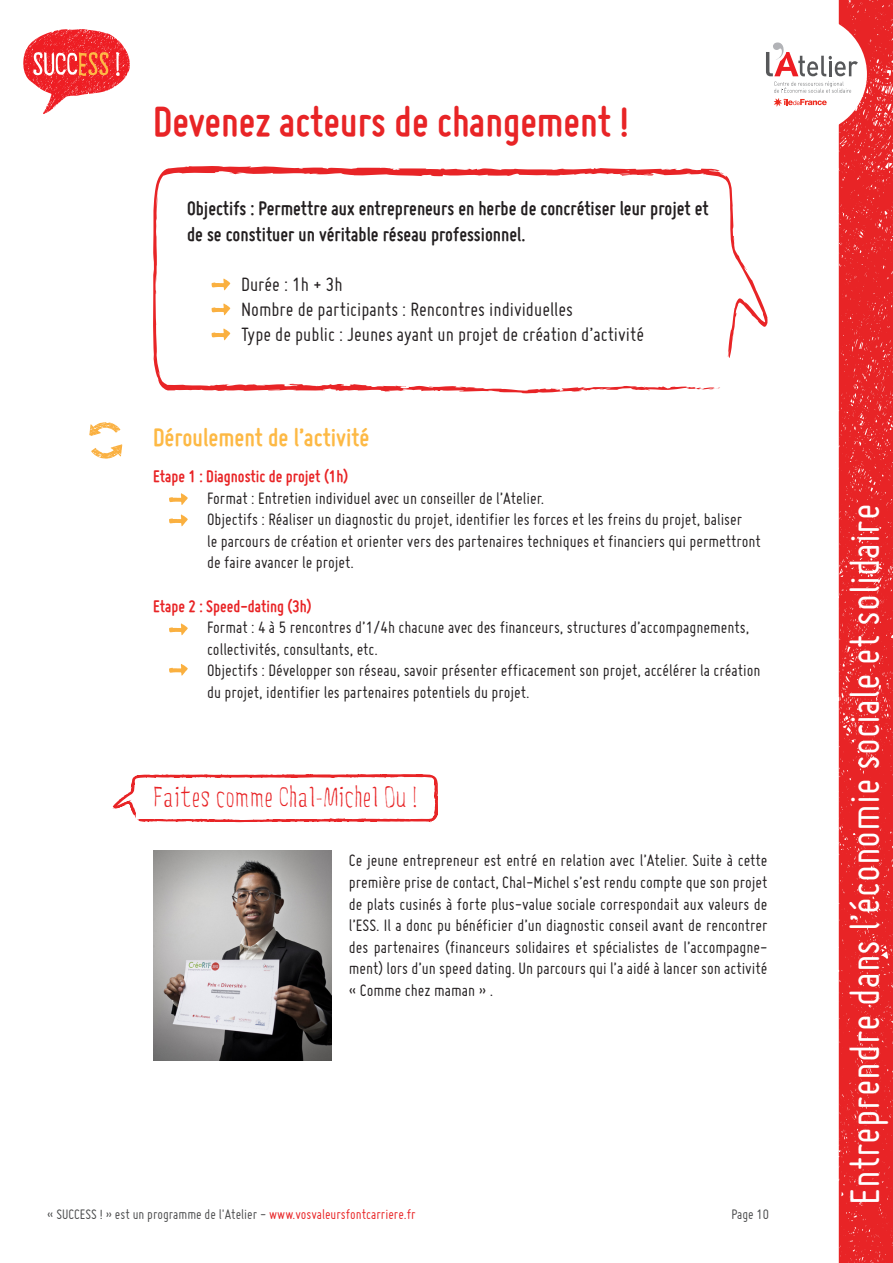
<style>
.page{position:relative;width:893px;height:1263px;background:#fff}
.page>*{position:absolute;margin:0;border:0;box-sizing:border-box;transform-origin:0 0}
.t1{font:45px "Miso";color:#fff}
.t2{font:700 45px "Miso";color:#e82426}
.t3{font:27px "Five Minutes";color:#e82426}
.t4{font:700 27px "Miso";color:#fdb945}
.t5{font:700 21px/25.2px "Miso";color:#231f20}
.t6{font:21px "Miso";color:#231f20}
.t7{font:18px/21.6px "Miso";color:#231f20}
.t8{font:700 18px "Miso";color:#e82426}
.t9{font:15px "Miso";color:#4b4c4d}
.s1{color:#e82426}
</style>
<div class="page">
<svg style="left:839px;top:0;width:54px;height:1263px;background:#e82a2c"></svg>
<svg style="left:23px;top:29px;width:107px;height:85px"></svg>
<div style="left:749px;top:15px;width:118px;height:118px;background:#fff;border-radius:50%"></div>
<svg style="left:766px;top:41px;width:92px;height:66px"></svg>
<svg style="left:112px;top:774px;width:326px;height:49px"></svg>
<svg style="left:169px;top:493px;width:19px;height:12px"></svg>
<svg style="left:169px;top:514px;width:19px;height:12px"></svg>
<svg style="left:169px;top:623px;width:19px;height:12px"></svg>
<svg style="left:169px;top:664px;width:19px;height:12px"></svg>
<svg style="left:153px;top:166px;width:615px;height:228px"></svg>
<svg style="left:211px;top:279px;width:19px;height:11px"></svg>
<svg style="left:211px;top:303px;width:19px;height:12px"></svg>
<svg style="left:211px;top:329px;width:19px;height:11px"></svg>
<svg style="left:89px;top:422px;width:31px;height:14px"></svg>
<svg style="left:91px;top:444px;width:31px;height:15px"></svg>
<img style="left:153px;top:850px;width:179px;height:210px">
<p class="t2" style="left:153px;top:96px;width:477px">Devenez acteurs de changement !</p>
<p class="t5" style="left:187px;top:196px;width:523px">Objectifs : Permettre aux entrepreneurs en herbe de concrétiser leur projet et de se constituer un véritable réseau professionnel.</p>
<p class="t6" style="left:241px;top:273px;width:103px">Durée : 1h + 3h</p>
<p class="t6" style="left:241px;top:298px;width:334px">Nombre de participants : Rencontres individuelles</p>
<p class="t6" style="left:241px;top:323px;width:404px">Type de public : Jeunes ayant un projet de création d’activité</p>
<p class="t4" style="left:153px;top:422px;width:218px">Déroulement de l’activité</p>
<p class="t8" style="left:153px;top:466px;width:197px">Etape 1 : Diagnostic de projet (1h)</p>
<p class="t7" style="left:207px;top:487px;width:339px">Format : Entretien individuel avec un conseiller de l’Atelier.</p>
<p class="t7" style="left:207px;top:508px;width:555px">Objectifs : Réaliser un diagnostic du projet, identifier les forces et les freins du projet, baliser<br>le parcours de création et orienter vers des partenaires techniques et financiers qui permettront de faire avancer le projet.</p>
<p class="t8" style="left:153px;top:596px;width:160px">Etape 2 : Speed-dating (3h)</p>
<p class="t7" style="left:207px;top:616px;width:544px">Format : 4 à 5 rencontres d’1/4h chacune avec des financeurs, structures d’accompagnements, collectivités, consultants, etc.</p>
<p class="t7" style="left:207px;top:660px;width:555px">Objectifs : Développer son réseau, savoir présenter efficacement son projet, accélérer la création du projet, identifier les partenaires potentiels du projet.</p>
<p class="t3" style="left:153px;top:781px;width:266px">Faites comme Chal-Michel Ou !</p>
<p class="t7" style="left:349px;top:849px;width:420px;text-align:justify">Ce jeune entrepreneur est entré en relation avec l’Atelier. Suite à cette première prise de contact, Chal-Michel s’est rendu compte que son projet de plats cusinés à forte plus-value sociale correspondait aux valeurs de l’ESS. Il a donc pu bénéficier d’un diagnostic conseil avant de rencontrer des partenaires (financeurs solidaires et spécialistes de l’accompagne&shy;ment) lors d’un speed dating. Un parcours qui l’a aidé à lancer son activité « Comme chez maman » .</p>
<p class="t9" style="left:47px;top:1206px;width:370px">« SUCCESS ! » est un programme de l'Atelier - <span class="s1">www.vosvaleursfontcarriere.fr</span></p>
<p class="t9" style="left:731px;top:1206px;width:39px">Page 10</p>
<h1 class="t1" style="left:840px;top:1204px;width:702px;rotate:-90deg">Entreprendre dans l’économie sociale et solidaire</h1>
</div>
